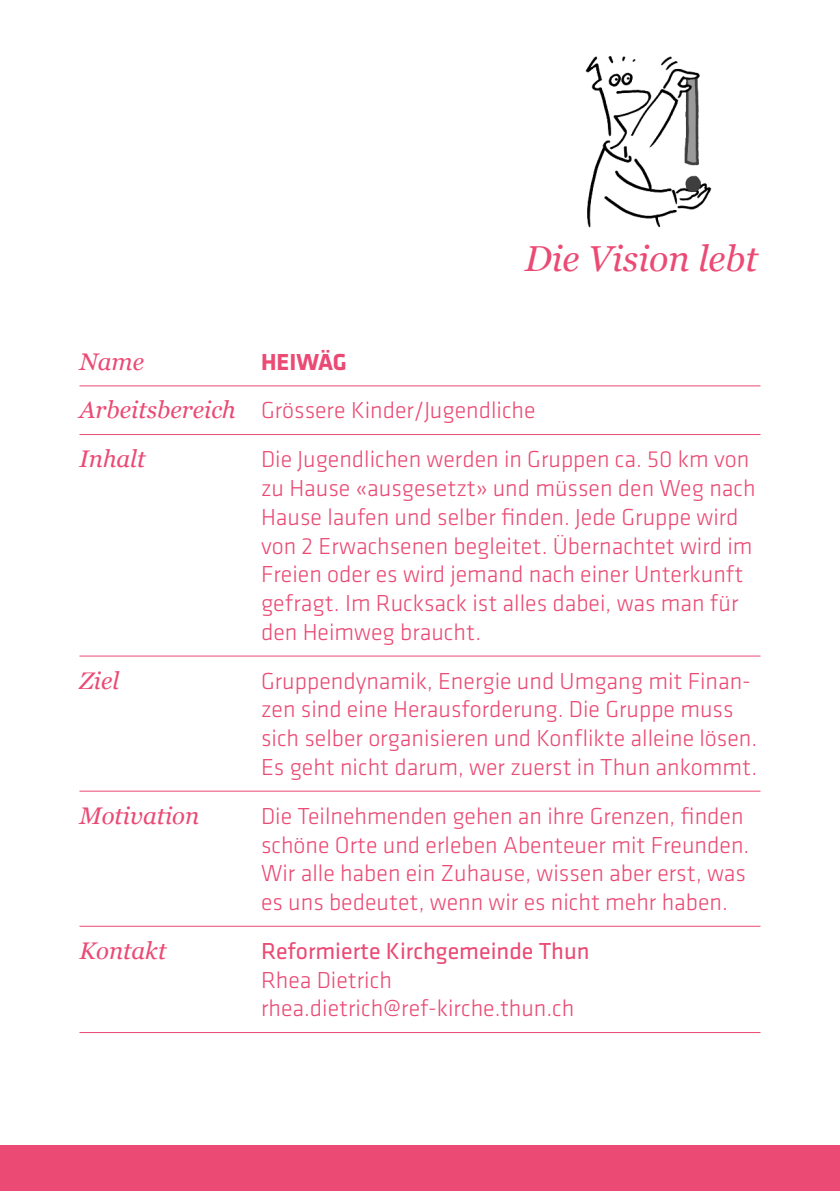
<style>
.page{position:relative;width:840px;height:1191px;background:#fff}
.page>*{position:absolute;margin:0;border:0;box-sizing:border-box;transform-origin:0 0}
.t1{font:italic 36px "Georgia";color:#ea4a74}
.t2{font:300 24px/28.8px "Klavika";color:#ea4a74}
.t3{font:italic 24px "Georgia";color:#ea4a74}
.t4{font:24px "Klavika";color:#ea4a74}
.s1{font-weight:700}
.s2{font-family:"Georgia";font-weight:400;font-style:italic}
</style>
<div class="page">
<img style="left:585px;top:56px;width:127px;height:172px">
<div style="left:0;top:1145px;width:839px;height:46px;background:#ea4a74"></div>
<hr style="left:79px;top:385px;width:681px;height:1px;background:#ea4a74">
<hr style="left:79px;top:434px;width:681px;height:1px;background:#ea4a74">
<hr style="left:79px;top:655px;width:681px;height:1px;background:#ea4a74">
<hr style="left:79px;top:790px;width:681px;height:1px;background:#ea4a74">
<hr style="left:79px;top:925px;width:681px;height:1px;background:#ea4a74">
<hr style="left:79px;top:1032px;width:681px;height:1px;background:#ea4a74">
<h1 class="t1" style="left:524px;top:232px;width:235px">Die Vision lebt</h1>
<p class="t2" style="left:79px;top:338px;width:457px;line-height:48.6px;text-align:center"><span class="s1">HEIWÄG<br></span><span class="s2">Arbeitsbereich</span> Grössere Kinder/Jugendliche</p>
<p class="t3" style="left:79px;top:441px;width:67px">Inhalt</p>
<p class="t2" style="left:261px;top:445px;width:496px">Die Jugendlichen werden in Gruppen ca. 50 km von zu Hause «ausgesetzt» und müssen den Weg nach Hause laufen und selber finden. Jede Gruppe wird von 2 Erwachsenen begleitet. Übernachtet wird im Freien oder es wird jemand nach einer Unterkunft gefragt. Im Rucksack ist alles dabei, was man für den Heimweg braucht.</p>
<p class="t3" style="left:79px;top:663px;width:41px">Ziel</p>
<p class="t2" style="left:261px;top:666px;width:497px">Gruppendynamik, Energie und Umgang mit Finan&shy;zen sind eine Herausforderung. Die Gruppe muss sich selber organisieren und Konflikte alleine lösen.<br>Es geht nicht darum, wer zuerst in Thun ankommt.</p>
<p class="t3" style="left:79px;top:798px;width:121px">Motivation</p>
<p class="t2" style="left:261px;top:802px;width:489px">Die Teilnehmenden gehen an ihre Grenzen, finden schöne Orte und erleben Abenteuer mit Freunden.<br>Wir alle haben ein Zuhause, wissen aber erst, was es uns bedeutet, wenn wir es nicht mehr haben.</p>
<p class="t3" style="left:79px;top:933px;width:88px">Kontakt</p>
<p class="t4" style="left:261px;top:937px;width:330px">Reformierte Kirchgemeinde Thun</p>
<p class="t2" style="left:261px;top:965px;width:315px">Rhea Dietrich rhea.dietrich@ref-kirche.thun.ch</p>
<p class="t3" style="left:79px;top:344px;width:66px">Name</p>
</div>
